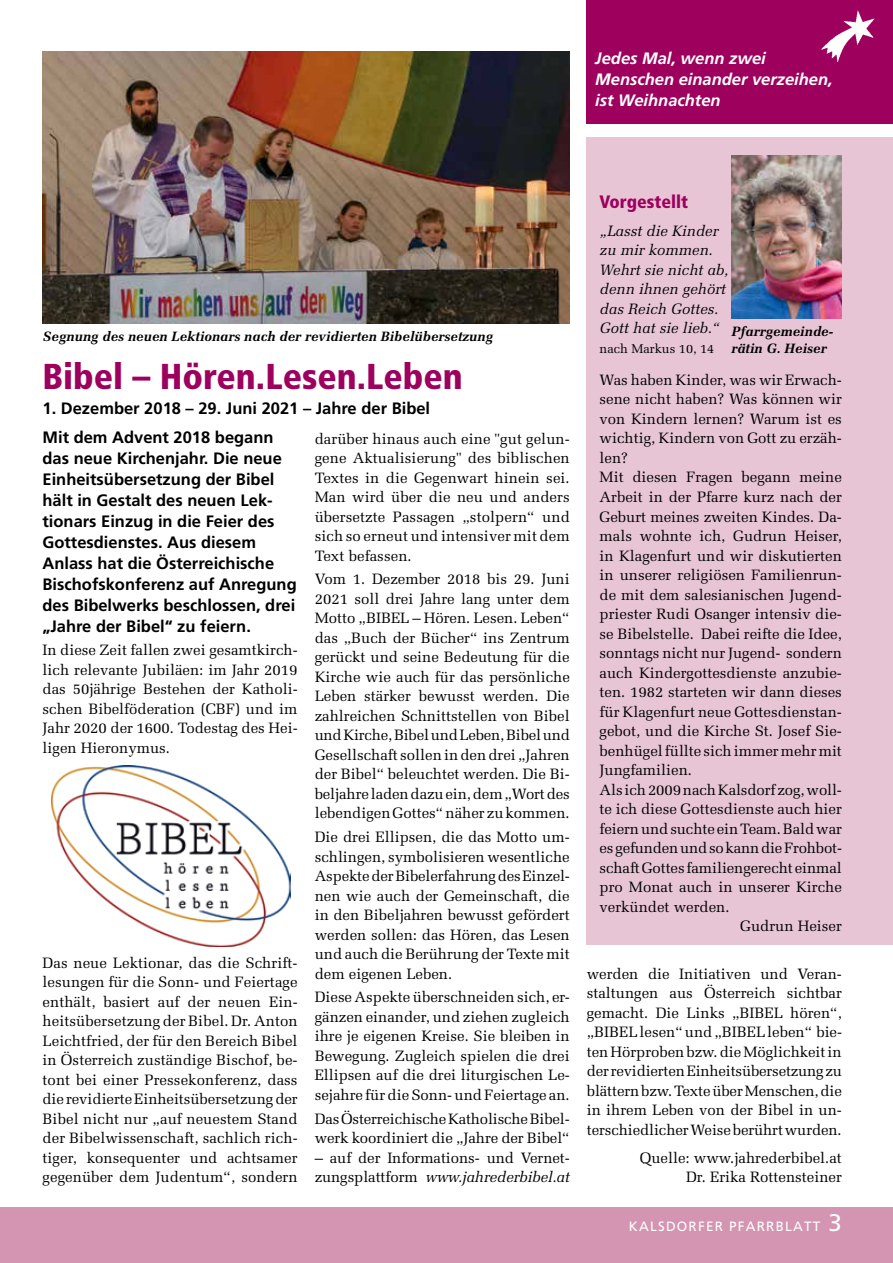
<style>
.page{position:relative;width:893px;height:1263px;background:#fff}
.page>*{position:absolute;margin:0;border:0;box-sizing:border-box;transform-origin:0 0}
.t1{font:900 condensed 36px "Frutiger";color:#9e005e}
.t2{font:900 condensed 18px "Frutiger";color:#9e005e}
.t3{font:700 16.5px/21px "Frutiger";color:#000}
.t4{font:italic 700 16.5px/21px "Frutiger";color:#fff}
.t5{font:15px/19.5px "Melior LT Std";color:#000;text-align:justify}
.t6{font:italic 15px/19.5px "Melior LT Std";color:#000}
.t7{font:italic 700 13.5px/16.5px "Melior LT Std";color:#000}
.t8{font:13.5px "Frutiger";letter-spacing:.09em;color:#fff}
.t9{font:12.75px "Melior LT Std";color:#000}
.s1{font-style:italic}
.s2{font-size:24px}
</style>
<div class="page">
<div style="left:0;top:1208px;width:893px;height:55px;background:#d395b2"></div>
<div style="left:587px;top:137px;width:306px;height:808px;background:#e7c5d5"></div>
<div style="left:587px;top:0;width:306px;height:123px;background:#9e005e"></div>
<img style="left:821px;top:10px;width:54px;height:52px">
<img style="left:731px;top:156px;width:111px;height:163px">
<img style="left:51px;top:765px;width:239px;height:182px">
<img style="left:43px;top:51px;width:527px;height:272px">
<p class="t4" style="left:595px;top:47px;width:239px">Jedes Mal, wenn zwei<br>Menschen einander verzeihen, ist Weihnachten</p>
<p class="t2" style="left:600px;top:191px;width:90px">Vorgestellt</p>
<p class="t6" style="left:600px;top:221px;width:130px">„Lasst die Kinder zu mir kommen.<br>Wehrt sie nicht ab, denn ihnen gehört das Reich Gottes.<br>Gott hat sie lieb.“</p>
<p class="t9" style="left:600px;top:341px;width:116px">nach Markus 10, 14</p>
<p class="t5" style="left:600px;top:370px;width:244px">Was haben Kinder, was wir Erwach-</p>
<p class="t5" style="left:600px;top:390px;width:244px">sene nicht haben? Was können wir</p>
<p class="t5" style="left:600px;top:409px;width:244px">von Kindern lernen? Warum ist es</p>
<p class="t5" style="left:600px;top:429px;width:244px">wichtig, Kindern von Gott zu erzäh-</p>
<p class="t5" style="left:600px;top:448px;width:30px">len?</p>
<p class="t5" style="left:600px;top:468px;width:244px">Mit diesen Fragen begann meine</p>
<p class="t5" style="left:600px;top:487px;width:244px">Arbeit in der Pfarre kurz nach der</p>
<p class="t5" style="left:600px;top:507px;width:244px">Geburt meines zweiten Kindes. Da-</p>
<p class="t5" style="left:600px;top:526px;width:244px">mals wohnte ich, Gudrun Heiser,</p>
<p class="t5" style="left:600px;top:546px;width:244px">in Klagenfurt und wir diskutierten</p>
<p class="t5" style="left:600px;top:565px;width:244px">in unserer religiösen Familienrun-</p>
<p class="t5" style="left:600px;top:585px;width:244px">de mit dem salesianischen Jugend-</p>
<p class="t5" style="left:600px;top:604px;width:244px">priester Rudi Osanger intensiv die-</p>
<p class="t5" style="left:600px;top:624px;width:244px">se Bibelstelle. Dabei reifte die Idee,</p>
<p class="t5" style="left:600px;top:643px;width:244px">sonntags nicht nur Jugend- sondern</p>
<p class="t5" style="left:600px;top:663px;width:244px">auch Kindergottesdienste anzubie-</p>
<p class="t5" style="left:600px;top:682px;width:244px">ten. 1982 starteten wir dann dieses</p>
<p class="t5" style="left:600px;top:702px;width:244px">für Klagenfurt neue Gottesdienstan-</p>
<p class="t5" style="left:600px;top:721px;width:244px">gebot, und die Kirche St. Josef Sie-</p>
<p class="t5" style="left:600px;top:741px;width:244px">benhügel füllte sich immer mehr mit</p>
<p class="t5" style="left:600px;top:760px;width:94px">Jungfamilien.</p>
<p class="t5" style="left:600px;top:780px;width:244px">Als ich 2009 nach Kalsdorf zog, woll-</p>
<p class="t5" style="left:600px;top:799px;width:244px">te ich diese Gottesdienste auch hier</p>
<p class="t5" style="left:600px;top:819px;width:244px">feiern und suchte ein Team. Bald war</p>
<p class="t5" style="left:600px;top:838px;width:244px">es gefunden und so kann die Frohbot-</p>
<p class="t5" style="left:600px;top:858px;width:244px">schaft Gottes familiengerecht einmal</p>
<p class="t5" style="left:600px;top:877px;width:244px">pro Monat auch in unserer Kirche</p>
<p class="t5" style="left:600px;top:897px;width:132px">verkündet werden.</p>
<p class="t5" style="left:740px;top:916px;width:103px">Gudrun Heiser</p>
<p class="t7" style="left:43px;top:328px;width:452px">Segnung des neuen Lektionars nach der revidierten Bibelübersetzung</p>
<p class="t7" style="left:731px;top:324px;width:103px">Pfarrgemeinde&shy;rätin G. Heiser</p>
<h1 class="t1" style="left:43px;top:355px;width:422px">Bibel – Hören.Lesen.Leben</h1>
<p class="t3" style="left:43px;top:398px;width:389px">1. Dezember 2018 – 29. Juni 2021 – Jahre der Bibel</p>
<p class="t5" style="left:315px;top:429px;width:257px">darüber hinaus auch eine "gut gelun&shy;gene Aktualisierung" des biblischen Textes in die Gegenwart hinein sei.<br>Man wird über die neu und anders übersetzte Passagen „stolpern“ und sich so erneut und intensiver mit dem Text befassen.</p>
<p class="t5" style="left:315px;top:569px;width:257px">Vom 1. Dezember 2018 bis 29. Juni 2021 soll drei Jahre lang unter dem Motto „BIBEL – Hören. Lesen. Leben“ das „Buch der Bücher“ ins Zentrum gerückt und seine Bedeutung für die Kirche wie auch für das persönliche Leben stärker bewusst werden. Die zahlreichen Schnittstellen von Bibel und Kirche, Bibel und Leben, Bibel und Gesellschaft sollen in den drei „Jahren der Bibel“ beleuchtet werden. Die Bi&shy;beljahre laden dazu ein, dem „Wort des lebendigen Gottes“ näher zu kommen.</p>
<p class="t5" style="left:315px;top:827px;width:257px">Die drei Ellipsen, die das Motto um&shy;schlingen, symbolisieren wesentliche Aspekte der Bibelerfahrung des Einzel&shy;nen wie auch der Gemeinschaft, die in den Bibeljahren bewusst gefördert werden sollen: das Hören, das Lesen und auch die Berührung der Texte mit dem eigenen Leben.</p>
<p class="t5" style="left:315px;top:987px;width:257px">Diese Aspekte überschneiden sich, er&shy;gänzen einander, und ziehen zugleich ihre je eigenen Kreise. Sie bleiben in Bewegung. Zugleich spielen die drei Ellipsen auf die drei liturgischen Le&shy;sejahre für die Sonn- und Feiertage an.</p>
<p class="t5" style="left:315px;top:1109px;width:257px">Das Österreichische Katholische Bibel&shy;werk koordiniert die „Jahre der Bibel“</p>
<p class="t5" style="left:315px;top:1148px;width:257px">– auf der Informations- und Vernet&shy;zungsplattform <span class="s1">www.jahrederbibel.at</span></p>
<p class="t3" style="left:43px;top:426px;width:256px">Mit dem Advent 2018 begann das neue Kirchenjahr. Die neue<br>Einheitsübersetzung der Bibel hält in Gestalt des neuen Lek&shy;tionars Einzug in die Feier des<br>Gottesdienstes. Aus diesem<br>Anlass hat die Österreichische<br>Bischofskonferenz auf Anregung des Bibelwerks beschlossen, drei „Jahre der Bibel“ zu feiern.</p>
<p class="t5" style="left:43px;top:641px;width:257px">In diese Zeit fallen zwei gesamtkirch&shy;lich relevante Jubiläen: im Jahr 2019 das 50jährige Bestehen der Katholi&shy;schen Bibelföderation (CBF) und im Jahr 2020 der 1600. Todestag des Hei&shy;ligen Hieronymus.</p>
<p class="t5" style="left:43px;top:953px;width:257px">Das neue Lektionar, das die Schrift&shy;lesungen für die Sonn- und Feiertage enthält, basiert auf der neuen Ein&shy;heitsübersetzung der Bibel. Dr. Anton Leichtfried, der für den Bereich Bibel in Österreich zuständige Bischof, be&shy;tont bei einer Pressekonferenz, dass die revidierte Einheitsübersetzung der Bibel nicht nur „auf neuestem Stand der Bibelwissenschaft, sachlich rich&shy;tiger, konsequenter und achtsamer gegenüber dem Judentum“, sondern</p>
<p class="t5" style="left:587px;top:964px;width:257px">werden die Initiativen und Veran&shy;staltungen aus Österreich sichtbar gemacht. Die Links „BIBEL hören“, „BIBEL lesen“ und „BIBEL leben“ bie&shy;ten Hörproben bzw. die Möglichkeit in der revidierten Einheitsübersetzung zu blättern bzw. Texte über Menschen, die in ihrem Leben von der Bibel in un&shy;terschiedlicher Weise berührt wurden.</p>
<p class="t5" style="left:640px;top:1148px;width:204px;text-align:right">Quelle: www.jahrederbibel.at<br>Dr. Erika Rottensteiner</p>
<p class="t8" style="left:629px;top:1218px;width:215px">KALSDORFER PFARRBLATT <span class="s2">3</span></p>
</div>
